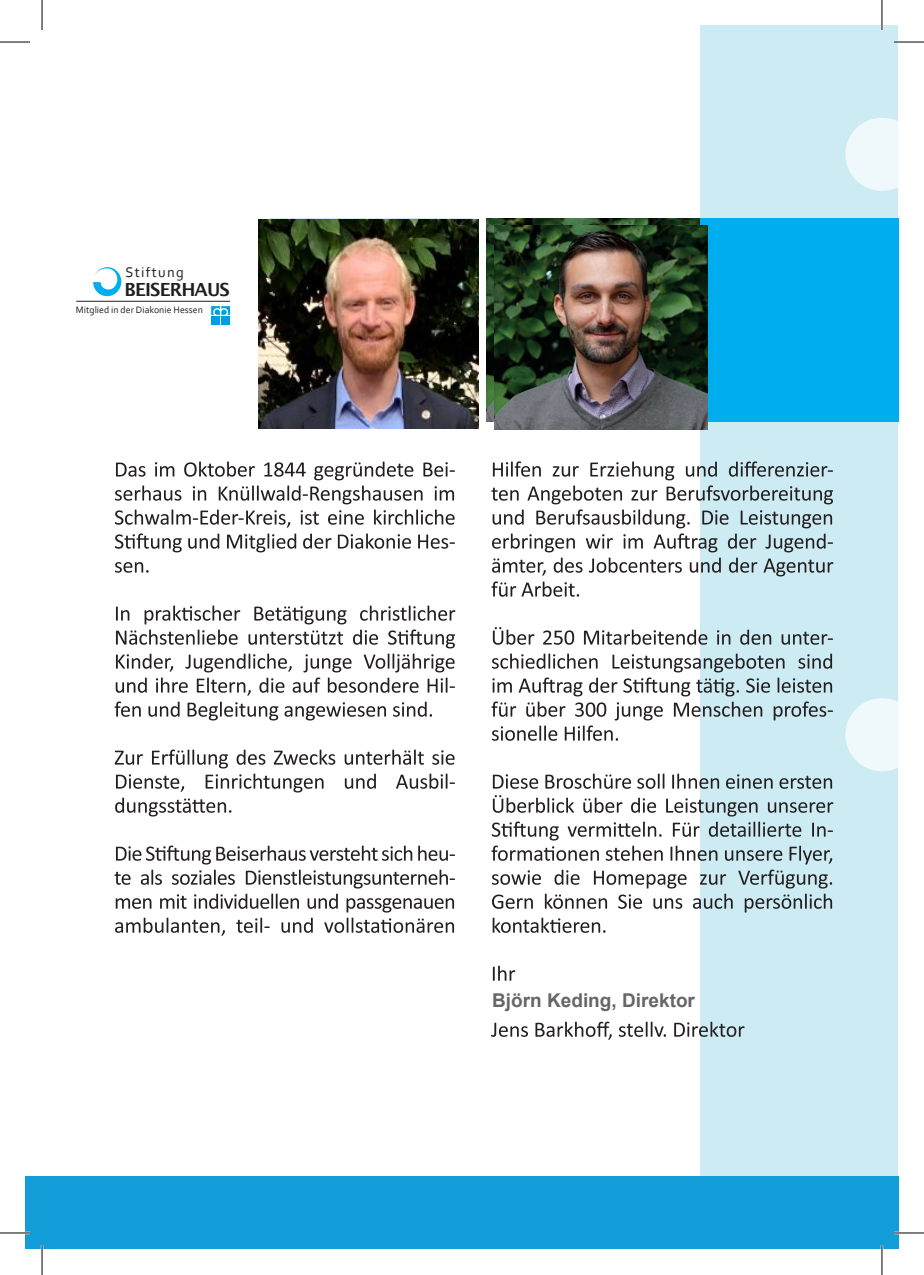
<style>
.page{position:relative;width:924px;height:1275px;background:#fff}
.page>*{position:absolute;margin:0;border:0;box-sizing:border-box;transform-origin:0 0}
.t1{font:700 19px "Arial";color:#666}
.t2{font:600 18.2px "Lucida Sans";letter-spacing:-.05em;color:#231f20}
.t3{font:14.6px "Corbel";letter-spacing:.09em;color:#231f20}
.t4{font:9.8px "Corbel";color:#231f20}
</style>
<div class="page">
<hr style="left:76px;top:301px;width:154px;height:1px;background:#231f20">
<svg style="left:93px;top:267px;width:28px;height:29px"></svg>
<div style="left:211px;top:316px;width:9px;height:9px;background:#009ee0"></div>
<svg style="left:211px;top:306px;width:19px;height:9px"></svg>
<div style="left:221px;top:316px;width:9px;height:9px;background:#009ee0"></div>
<div style="left:700px;top:396px;width:197px;height:780px;background:#cdebf3"></div>
<div style="left:700px;top:25px;width:197px;height:225px;background:#cdebf3"></div>
<div style="left:25px;top:1176px;width:872px;height:73px;background:#129dd9"></div>
<div style="left:486px;top:218px;width:411px;height:204px;background:#00aeef"></div>
<svg style="left:845px;top:118px;width:53px;height:73px"></svg>
<svg style="left:845px;top:698px;width:53px;height:73px"></svg>
<svg style="left:491px;top:461px;width:341px;height:136px"></svg>
<svg style="left:492px;top:627px;width:340px;height:18px"></svg>
<svg style="left:491px;top:653px;width:341px;height:88px"></svg>
<svg style="left:492px;top:773px;width:339px;height:16px"></svg>
<svg style="left:491px;top:795px;width:341px;height:138px"></svg>
<svg style="left:492px;top:965px;width:23px;height:15px"></svg>
<svg style="left:491px;top:1021px;width:253px;height:18px"></svg>
<svg style="left:115px;top:461px;width:339px;height:66px"></svg>
<svg style="left:115px;top:533px;width:339px;height:19px"></svg>
<svg style="left:115px;top:562px;width:33px;height:11px"></svg>
<svg style="left:116px;top:605px;width:339px;height:90px"></svg>
<svg style="left:114px;top:701px;width:318px;height:19px"></svg>
<svg style="left:115px;top:749px;width:339px;height:67px"></svg>
<svg style="left:114px;top:845px;width:340px;height:90px"></svg>
<img style="left:486px;top:218px;width:213px;height:204px">
<hr style="left:893px;top:41px;width:30px;height:2px;background:#fff">
<hr style="left:0;top:1231px;width:30px;height:3px;background:#fff">
<hr style="left:893px;top:1231px;width:30px;height:3px;background:#fff">
<hr style="left:41px;top:1245px;width:2px;height:30px;background:#fff">
<hr style="left:880px;top:0;width:2px;height:30px;background:#fff">
<hr style="left:880px;top:1245px;width:2px;height:30px;background:#fff">
<hr style="left:0;top:42px;width:30px;height:1px;background:#000">
<hr style="left:893px;top:42px;width:30px;height:1px;background:#000">
<hr style="left:0;top:1232px;width:30px;height:1px;background:#000">
<hr style="left:893px;top:1232px;width:30px;height:1px;background:#000">
<hr style="left:42px;top:0;width:1px;height:30px;background:#000">
<hr style="left:42px;top:1245px;width:1px;height:30px;background:#000">
<hr style="left:881px;top:0;width:1px;height:30px;background:#000">
<hr style="left:881px;top:1245px;width:1px;height:30px;background:#000">
<img style="left:494px;top:225px;width:213px;height:204px">
<img style="left:258px;top:219px;width:220px;height:209px">
<h3 class="t3" style="left:125px;top:263px;width:60px">Stiftung</h3>
<p class="t4" style="left:76px;top:303px;width:128px">Mitglied in der Diakonie Hessen</p>
<h2 class="t2" style="left:124px;top:279px;width:107px">BEISERHAUS</h2>
<h1 class="t1" style="left:492px;top:986px;width:204px">Björn Keding, Direktor</h1>
</div>
